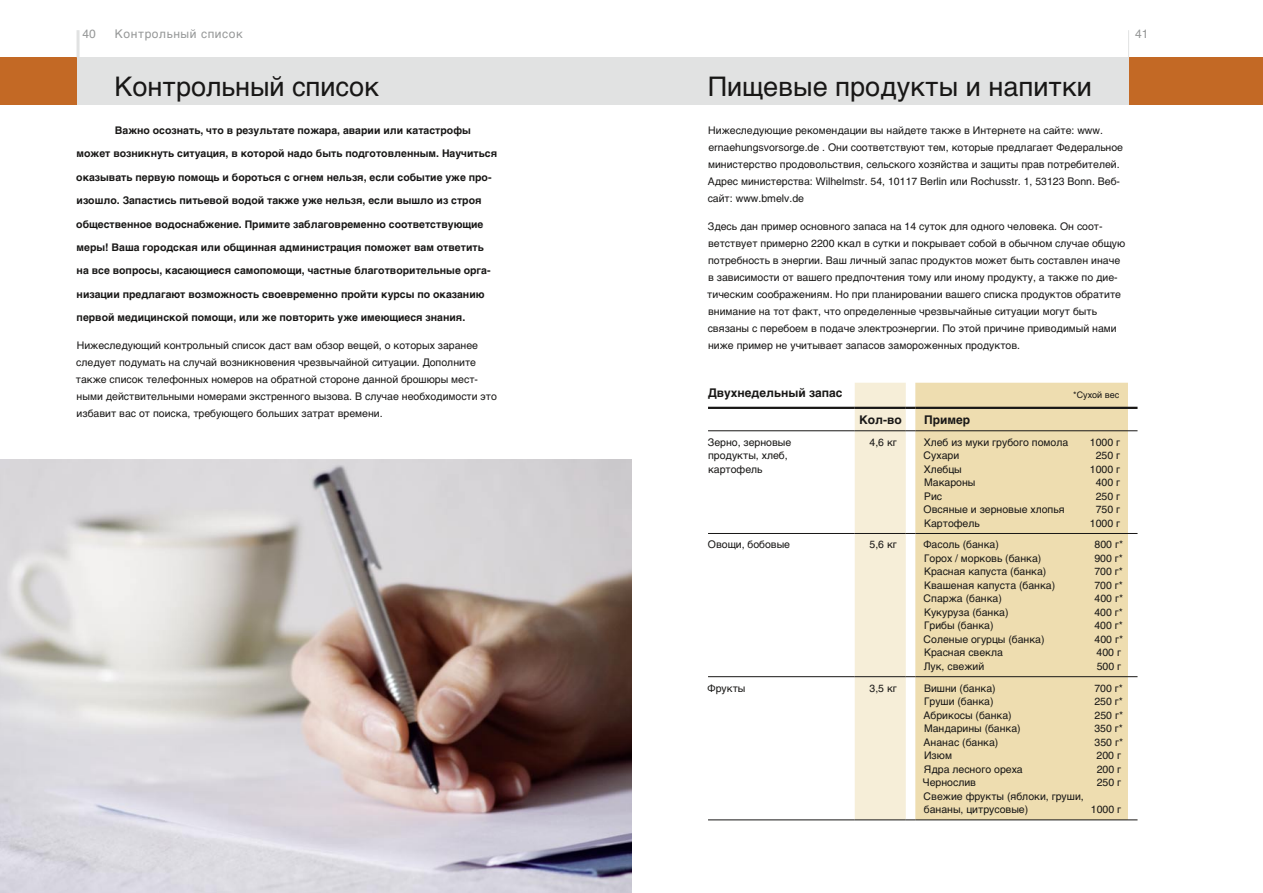
<style>
.page{position:relative;width:1263px;height:893px;background:#fff}
.page>*{position:absolute;margin:0;border:0;box-sizing:border-box;transform-origin:0 0}
.head_1{font:27px "Kasak Upright";color:#181716}
.head_1_Einzug{font:27px "Kasak Upright";color:#181716}
.Tabelle_Titel{font:700 12px "Kasak";color:#181716}
.register_kennung{font:12px "Kasak Upright";letter-spacing:.05em;color:#969898}
.Tabelle_Horizontale{font:700 12px "Kasak";color:#181716}
.pagina{font:12px "Kasak Upright";color:#969898}
.GT_ohne_Einzug{font:10.5px/17px "Kasak Upright";color:#181716}
.Tabelle_Vertikale_An{font:10.5px/13.5px "Kasak Upright";color:#181716}
.Einstieg_1__Zeile{font:700 10.5px "Kasak";color:#181716}
.GT_Vorschub_2_5{font:10.5px/17px "Kasak Upright";color:#181716}
.Tabelle_Zahlen__Wert{font:10.5px "Kasak Upright";color:#181716}
.Tabelle_Zahlen__Wert-2{font:9px "Kasak Upright";color:#181716}
</style>
<div class="page">
<div style="left:0;top:57px;width:77px;height:48px;background:#c36925"></div>
<div style="left:77px;top:57px;width:554px;height:48px;background:#e1e2e2"></div>
<div style="left:1129px;top:57px;width:134px;height:48px;background:#c36925"></div>
<div style="left:631px;top:57px;width:498px;height:48px;background:#e1e2e2"></div>
<img style="left:0;top:459px;width:631px;height:434px">
<svg style="left:1128px;top:30px;width:1px;height:27px"></svg>
<hr style="left:77px;top:30px;width:3px;height:27px;background:#e1e2e2">
<div style="left:915px;top:383px;width:213px;height:436px;background:#eeddb0"></div>
<hr style="left:708px;top:430px;width:147px;height:1px;background:#181716">
<hr style="left:915px;top:430px;width:213px;height:1px;background:#181716">
<hr style="left:708px;top:533px;width:147px;height:1px;background:#181716">
<hr style="left:915px;top:533px;width:213px;height:1px;background:#181716">
<hr style="left:708px;top:676px;width:147px;height:1px;background:#181716">
<hr style="left:915px;top:676px;width:213px;height:1px;background:#181716">
<hr style="left:708px;top:819px;width:147px;height:1px;background:#181716">
<hr style="left:915px;top:819px;width:213px;height:1px;background:#181716">
<hr style="left:708px;top:407px;width:147px;height:2px;background:#181716">
<svg style="left:855px;top:383px;width:60px;height:437px;background:#f3ecd9"></svg>
<hr style="left:915px;top:407px;width:213px;height:2px;background:#181716">
<svg style="left:1128px;top:407px;width:9px;height:2px"></svg>
<p class="pagina" style="left:83px;top:27px;width:15px">40</p>
<p class="register_kennung" style="left:115px;top:27px;width:129px">Контрольный список</p>
<p class="pagina" style="left:1135px;top:27px;width:15px">41</p>
<h1 class="head_1_Einzug" style="left:114px;top:71px;width:266px">Контрольный список</h1>
<p class="Einstieg_1__Zeile" style="left:115px;top:124px;width:357px">Важно осознать, что в результате пожара, аварии или катастрофы</p>
<p class="Einstieg_1__Zeile" style="left:77px;top:148px;width:422px">может возникнуть ситуация, в которой надо быть подготовленным. Научиться</p>
<p class="Einstieg_1__Zeile" style="left:76px;top:171px;width:417px">оказывать первую помощь и бороться с огнем нельзя, если событие уже про-</p>
<p class="Einstieg_1__Zeile" style="left:77px;top:194px;width:406px">изошло. Запастись питьевой водой также уже нельзя, если вышло из строя</p>
<p class="Einstieg_1__Zeile" style="left:76px;top:218px;width:409px">общественное водоснабжение. Примите заблаговременно соответствующие</p>
<p class="Einstieg_1__Zeile" style="left:77px;top:241px;width:409px">меры! Ваша городская или общинная администрация поможет вам ответить</p>
<p class="Einstieg_1__Zeile" style="left:77px;top:265px;width:415px">на все вопросы, касающиеся самопомощи, частные благотворительные орга-</p>
<p class="Einstieg_1__Zeile" style="left:77px;top:288px;width:409px">низации предлагают возможность своевременно пройти курсы по оказанию</p>
<p class="Einstieg_1__Zeile" style="left:77px;top:311px;width:390px">первой медицинской помощи, или же повторить уже имеющиеся знания.</p>
<p class="GT_Vorschub_2_5" style="left:76px;top:337px;width:423px">Нижеследующий контрольный список даст вам обзор вещей, о которых заранее следует подумать на случай возникновения чрезвычайной ситуации. Дополните также список телефонных номеров на обратной стороне данной брошюры мест&shy;ными действительными номерами экстренного вызова. В случае необходимости это избавит вас от поиска, требующего больших затрат времени.</p>
<h1 class="head_1" style="left:708px;top:71px;width:386px">Пищевые продукты и напитки</h1>
<p class="GT_ohne_Einzug" style="left:708px;top:122px;width:417px">Нижеследующие рекомендации вы найдете также в Интернете на сайте: www. ernaehungsvorsorge.de . Они соответствуют тем, которые предлагает Федеральное министерство продовольствия, сельского хозяйства и защиты прав потребителей.<br>Адрес министерства: Wilhelmstr. 54, 10117 Berlin или Rochusstr. 1, 53123 Bonn. Веб&shy;сайт: www.bmelv.de</p>
<p class="GT_ohne_Einzug" style="left:707px;top:218px;width:420px">Здесь дан пример основного запаса на 14 суток для одного человека. Он соот&shy;ветствует примерно 2200 ккал в сутки и покрывает собой в обычном случае общую потребность в энергии. Ваш личный запас продуктов может быть составлен иначе в зависимости от вашего предпочтения тому или иному продукту, а также по дие&shy;тическим соображениям. Но при планировании вашего списка продуктов обратите внимание на тот факт, что определенные чрезвычайные ситуации могут быть связаны с перебоем в подаче электроэнергии. По этой причине приводимый нами ниже пример не учитывает запасов замороженных продуктов.</p>
<p class="Tabelle_Titel" style="left:708px;top:386px;width:136px">Двухнедельный запас</p>
<p class="Tabelle_Zahlen__Wert-2" style="left:1073px;top:390px;width:48px">*Сухой вес</p>
<p class="Tabelle_Horizontale" style="left:859px;top:413px;width:44px">Кол-во</p>
<p class="Tabelle_Horizontale" style="left:924px;top:413px;width:47px">Пример</p>
<p class="Tabelle_Vertikale_An" style="left:708px;top:435px;width:85px">Зерно, зерновые продукты, хлеб, картофель</p>
<p class="Tabelle_Zahlen__Wert" style="left:869px;top:436px;width:29px">4,6Íкг</p>
<p class="Tabelle_Vertikale_An" style="left:924px;top:435px;width:146px">Хлеб из муки грубого помола</p>
<p class="Tabelle_Vertikale_An" style="left:1090px;top:435px;width:32px">1000Íг</p>
<p class="Tabelle_Vertikale_An" style="left:924px;top:449px;width:37px">Сухари</p>
<p class="Tabelle_Vertikale_An" style="left:1096px;top:449px;width:26px">250Íг</p>
<p class="Tabelle_Vertikale_An" style="left:924px;top:462px;width:40px">Хлебцы</p>
<p class="Tabelle_Vertikale_An" style="left:1090px;top:462px;width:32px">1000Íг</p>
<p class="Tabelle_Vertikale_An" style="left:924px;top:476px;width:53px">Макароны</p>
<p class="Tabelle_Vertikale_An" style="left:1096px;top:476px;width:26px">400Íг</p>
<p class="Tabelle_Vertikale_An" style="left:924px;top:489px;width:20px">Рис</p>
<p class="Tabelle_Vertikale_An" style="left:1096px;top:489px;width:26px">250Íг</p>
<p class="Tabelle_Vertikale_An" style="left:924px;top:503px;width:142px">Овсяные и зерновые хлопья</p>
<p class="Tabelle_Vertikale_An" style="left:1096px;top:503px;width:26px">750Íг</p>
<p class="Tabelle_Vertikale_An" style="left:924px;top:516px;width:57px">Картофель</p>
<p class="Tabelle_Vertikale_An" style="left:1090px;top:516px;width:32px">1000Íг</p>
<p class="Tabelle_Vertikale_An" style="left:708px;top:538px;width:84px">Овощи, бобовые</p>
<p class="Tabelle_Zahlen__Wert" style="left:869px;top:539px;width:29px">5,6Íкг</p>
<p class="Tabelle_Vertikale_An" style="left:923px;top:538px;width:77px">Фасоль (банка)</p>
<p class="Tabelle_Vertikale_An" style="left:1094px;top:538px;width:30px">800Íг*</p>
<p class="Tabelle_Vertikale_An" style="left:924px;top:552px;width:119px">Горох / морковь (банка)</p>
<p class="Tabelle_Vertikale_An" style="left:1094px;top:552px;width:30px">900Íг*</p>
<p class="Tabelle_Vertikale_An" style="left:924px;top:565px;width:124px">Красная капуста (банка)</p>
<p class="Tabelle_Vertikale_An" style="left:1094px;top:565px;width:30px">700Íг*</p>
<p class="Tabelle_Vertikale_An" style="left:924px;top:579px;width:133px">Квашеная капуста (банка)</p>
<p class="Tabelle_Vertikale_An" style="left:1094px;top:579px;width:30px">700Íг*</p>
<p class="Tabelle_Vertikale_An" style="left:924px;top:592px;width:80px">Спаржа (банка)</p>
<p class="Tabelle_Vertikale_An" style="left:1094px;top:592px;width:30px">400Íг*</p>
<p class="Tabelle_Vertikale_An" style="left:924px;top:606px;width:86px">Кукуруза (банка)</p>
<p class="Tabelle_Vertikale_An" style="left:1094px;top:606px;width:30px">400Íг*</p>
<p class="Tabelle_Vertikale_An" style="left:924px;top:619px;width:71px">Грибы (банка)</p>
<p class="Tabelle_Vertikale_An" style="left:1094px;top:619px;width:30px">400Íг*</p>
<p class="Tabelle_Vertikale_An" style="left:924px;top:633px;width:122px">Соленые огурцы (банка)</p>
<p class="Tabelle_Vertikale_An" style="left:1094px;top:633px;width:30px">400Íг*</p>
<p class="Tabelle_Vertikale_An" style="left:924px;top:646px;width:80px">Красная свекла</p>
<p class="Tabelle_Vertikale_An" style="left:1096px;top:646px;width:26px">400Íг</p>
<p class="Tabelle_Vertikale_An" style="left:924px;top:660px;width:62px">Лук, свежий</p>
<p class="Tabelle_Vertikale_An" style="left:1097px;top:660px;width:26px">500Íг</p>
<p class="Tabelle_Vertikale_An" style="left:708px;top:681px;width:39px">Фрукты</p>
<p class="Tabelle_Zahlen__Wert" style="left:869px;top:682px;width:29px">3,5Íкг</p>
<p class="Tabelle_Vertikale_An" style="left:924px;top:681px;width:73px">Вишни (банка)</p>
<p class="Tabelle_Vertikale_An" style="left:1094px;top:681px;width:30px">700Íг*</p>
<p class="Tabelle_Vertikale_An" style="left:924px;top:695px;width:71px">Груши (банка)</p>
<p class="Tabelle_Vertikale_An" style="left:1094px;top:695px;width:30px">250Íг*</p>
<p class="Tabelle_Vertikale_An" style="left:924px;top:708px;width:90px">Абрикосы (банка)</p>
<p class="Tabelle_Vertikale_An" style="left:1094px;top:708px;width:30px">250Íг*</p>
<p class="Tabelle_Vertikale_An" style="left:924px;top:722px;width:98px">Мандарины (банка)</p>
<p class="Tabelle_Vertikale_An" style="left:1094px;top:722px;width:30px">350Íг*</p>
<p class="Tabelle_Vertikale_An" style="left:924px;top:735px;width:76px">Ананас (банка)</p>
<p class="Tabelle_Vertikale_An" style="left:1094px;top:735px;width:30px">350Íг*</p>
<p class="Tabelle_Vertikale_An" style="left:924px;top:749px;width:29px">Изюм</p>
<p class="Tabelle_Vertikale_An" style="left:1097px;top:749px;width:26px">200Íг</p>
<p class="Tabelle_Vertikale_An" style="left:924px;top:762px;width:100px">Ядра лесного ореха</p>
<p class="Tabelle_Vertikale_An" style="left:1097px;top:762px;width:26px">200Íг</p>
<p class="Tabelle_Vertikale_An" style="left:923px;top:776px;width:55px">Чернослив</p>
<p class="Tabelle_Vertikale_An" style="left:1097px;top:776px;width:26px">250Íг</p>
<p class="Tabelle_Vertikale_An" style="left:924px;top:789px;width:162px">Свежие фрукты (яблоки,Íгруши, бананы, цитрусовые)</p>
<p class="Tabelle_Vertikale_An" style="left:1091px;top:803px;width:32px">1000Íг</p>
</div>
